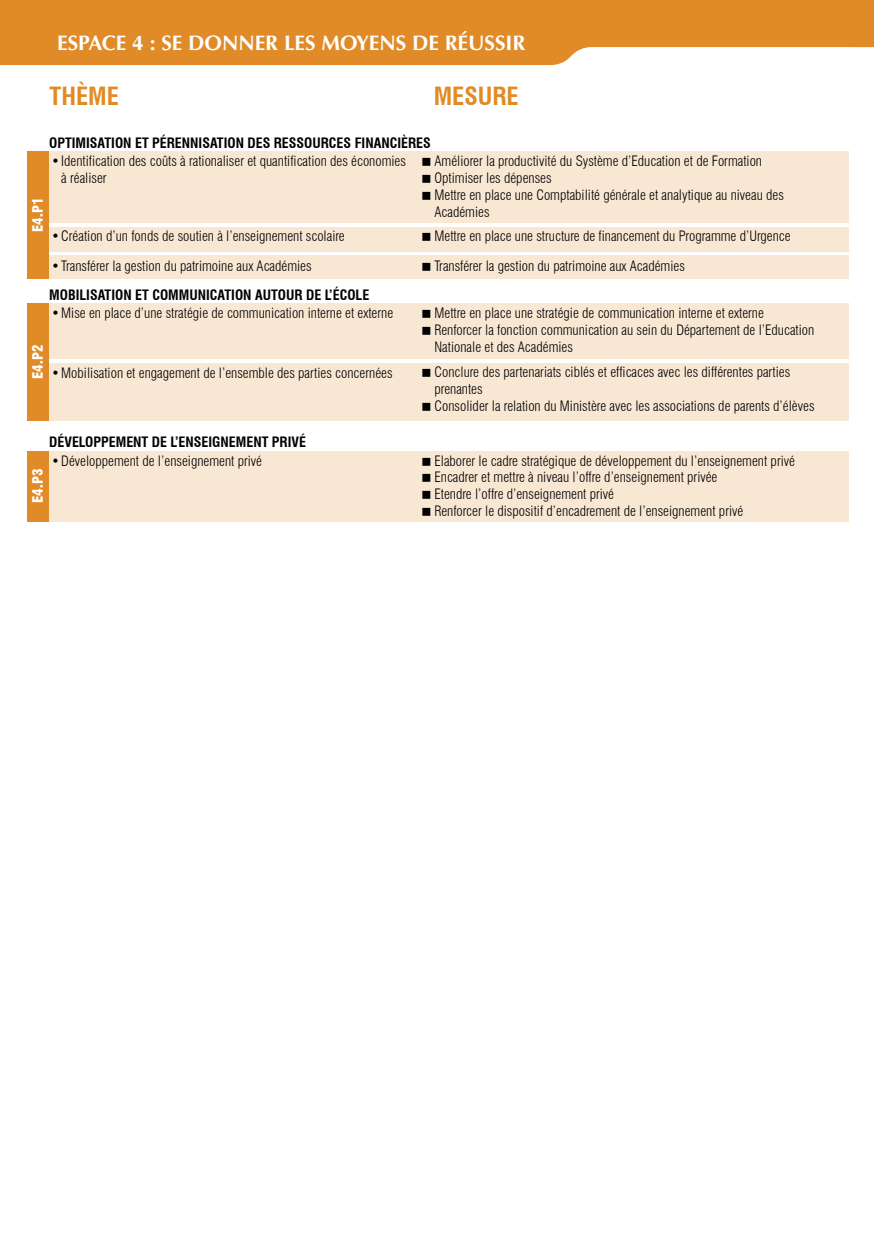
<style>
.page{position:relative;width:874px;height:1241px;background:#fff}
.page>*{position:absolute;margin:0;border:0;box-sizing:border-box;transform-origin:0 0}
.t1{font:700 condensed 24.5px "Swiss 721 BT";color:#e08b27}
.t2{font:700 21px "Optima";color:#fff}
.t3{font:300 condensed 14px/16.8px "Swiss 721 BT";color:#000}
.t4{font:700 condensed 14px "Swiss 721 BT";color:#000}
.t5{font:900 condensed 14px "Swiss 721 BT";color:#fff}
</style>
<div class="page">
<svg style="left:0;top:0;width:848px;height:65px;fill:#e08b27"></svg>
<div style="left:27px;top:151px;width:821px;height:72px;background:#f8e7d3"></div>
<div style="left:27px;top:255px;width:821px;height:23px;background:#f8e7d3"></div>
<div style="left:27px;top:227px;width:821px;height:24px;background:#f8e7d3"></div>
<div style="left:27px;top:151px;width:21px;height:128px;background:#e08b27"></div>
<div style="left:27px;top:303px;width:821px;height:55px;background:#f8e7d3"></div>
<div style="left:27px;top:363px;width:821px;height:57px;background:#f8e7d3"></div>
<div style="left:27px;top:303px;width:21px;height:117px;background:#e08b27"></div>
<div style="left:27px;top:451px;width:821px;height:70px;background:#f8e7d3"></div>
<div style="left:27px;top:451px;width:21px;height:70px;background:#e08b27"></div>
<svg style="left:848px;top:0;width:25px;height:48px"></svg>
<h2 class="t2" style="left:57px;top:31px;width:23px">ESPACE</h2>
<h2 class="t2" style="left:132px;top:31px;width:390px">4 : SE DONNER LES MOYENS DE RÉUSSIR</h2>
<h1 class="t1" style="left:50px;top:82px;width:71px">THÈME</h1>
<h1 class="t1" style="left:433px;top:82px;width:86px">MESURE</h1>
<p class="t4" style="left:49px;top:134px;width:383px">OPTIMISATION ET PÉRENNISATION DES RESSOURCES FINANCIÈRES</p>
<p class="t5" style="left:29px;top:232px;width:36px;rotate:-90deg">E4.P1</p>
<p class="t3" style="left:61px;top:153px;width:346px;text-indent:-10px">• Identification des coûts à rationaliser et quantification des économies à réaliser</p>
<p class="t3" style="left:51px;top:228px;width:295px">• Création d’un fonds de soutien à l’enseignement scolaire</p>
<p class="t3" style="left:51px;top:258px;width:262px">• Transférer la gestion du patrimoine aux Académies</p>
<p class="t4" style="left:49px;top:286px;width:321px">MOBILISATION ET COMMUNICATION AUTOUR DE L’ÉCOLE</p>
<p class="t5" style="left:29px;top:379px;width:36px;rotate:-90deg">E4.P2</p>
<p class="t3" style="left:51px;top:304px;width:343px">• Mise en place d’une stratégie de communication interne et externe</p>
<p class="t3" style="left:51px;top:364px;width:342px">• Mobilisation et engagement de l’ensemble des parties concernées</p>
<p class="t4" style="left:49px;top:434px;width:258px">DÉVELOPPEMENT DE L’ENSEIGNEMENT PRIVÉ</p>
<p class="t3" style="left:434px;top:153px;width:351px">Améliorer la productivité du Système d’Education et de Formation Optimiser les dépenses<br>Mettre en place une Comptabilité générale et analytique au niveau des Académies</p>
<p class="t3" style="left:434px;top:228px;width:357px">Mettre en place une structure de financement du Programme d’Urgence</p>
<p class="t3" style="left:434px;top:258px;width:252px">Transférer la gestion du patrimoine aux Académies</p>
<p class="t3" style="left:434px;top:304px;width:381px">Mettre en place une stratégie de communication interne et externe<br>Renforcer la fonction communication au sein du Département de l’Education<br>Nationale et des Académies</p>
<p class="t3" style="left:434px;top:364px;width:381px">Conclure des partenariats ciblés et efficaces avec les différentes parties prenantes<br>Consolider la relation du Ministère avec les associations de parents d’élèves</p>
<p class="t5" style="left:29px;top:503px;width:36px;rotate:-90deg">E4.P3</p>
<p class="t3" style="left:51px;top:452px;width:212px">• Développement de l’enseignement privé</p>
<p class="t3" style="left:434px;top:452px;width:362px">Elaborer le cadre stratégique de développement du l’enseignement privé Encadrer et mettre à niveau l’offre d’enseignement privée<br>Etendre l’offre d’enseignement privé<br>Renforcer le dispositif d’encadrement de l’enseignement privé</p>
</div>
